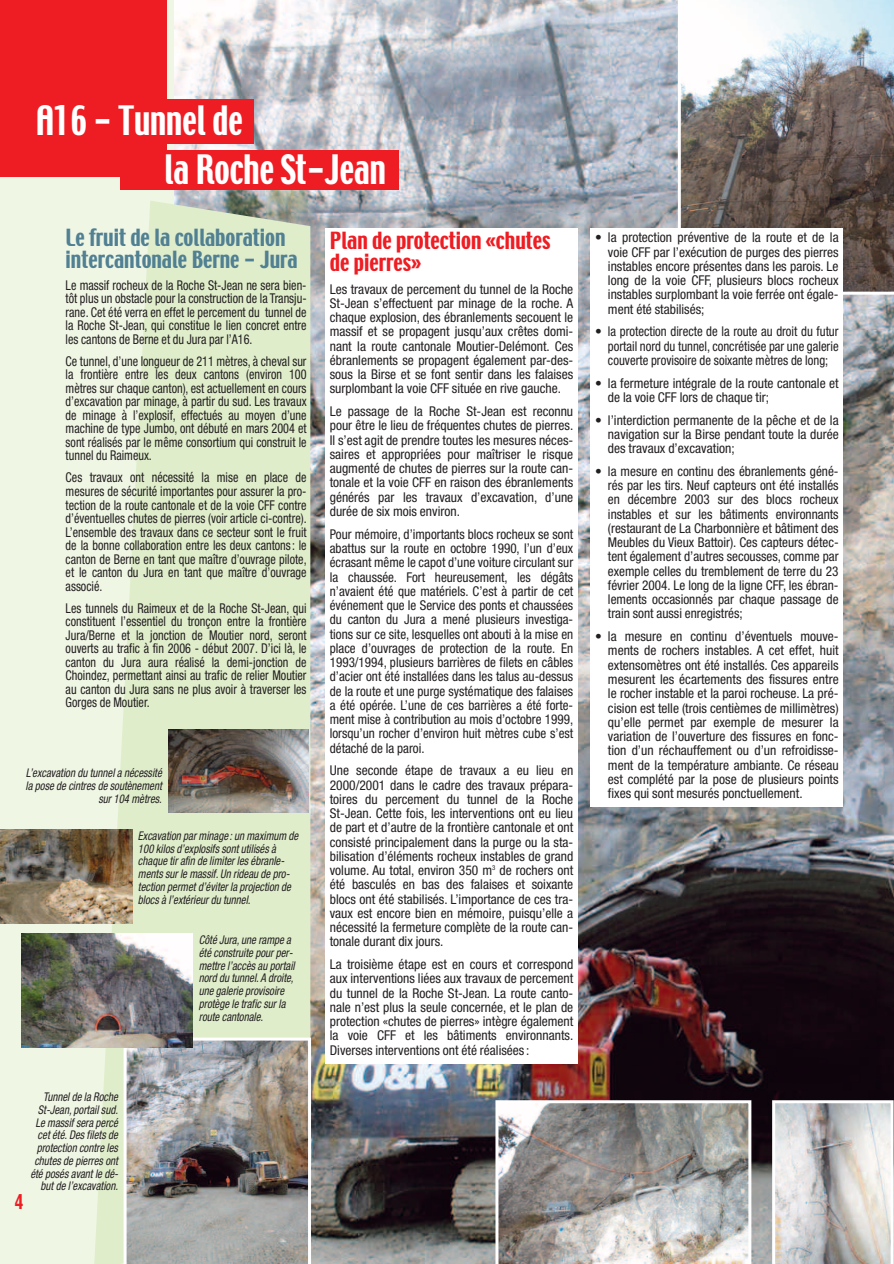
<style>
.page{position:relative;width:894px;height:1264px;background:#fff}
.page>*{position:absolute;margin:0;border:0;box-sizing:border-box;transform-origin:0 0}
.t1{font:36px/49.1px "Techno";color:#fff;scale:.9 1}
.t2{font:21px/21.5px "Techno";color:#518093}
.t3{font:21px/21.5px "Techno";color:#ee1d23}
.t4{font:18px "Techno";color:#ee1d23;scale:.9 1}
.t5{font:condensed 13.5px/14.2px "Helvetica Neue";color:#231f20;text-align:justify}
.t6{font:condensed 13.5px/13.5px "Helvetica Neue";color:#231f20;text-align:justify;scale:.9 1}
.t7{font:italic condensed 12px/12.8px "Helvetica Neue";color:#231f20;text-align:right;scale:.9 1}
</style>
<div class="page">
<img style="left:0;top:0;width:894px;height:1264px">
<h1 class="t1" style="left:164px;top:98px;width:248px;text-indent:-128px">A16 - Tunnel de<br>la Roche St-Jean</h1>
<h2 class="t2" style="left:66px;top:228px;width:234px">Le fruit de la collaboration intercantonale Berne - Jura</h2>
<p class="t6" style="left:66px;top:279px;width:269px">Le massif rocheux de la Roche St-Jean ne sera bien&shy;tôt plus un obstacle pour la construction de la Transju&shy;rane. Cet été verra en effet le percement du tunnel de la Roche St-Jean, qui constitue le lien concret entre les cantons de Berne et du Jura par l’A16.</p>
<p class="t6" style="left:66px;top:355px;width:269px">Ce tunnel, d’une longueur de 211 mètres, à cheval sur la frontière entre les deux cantons (environ 100 mètres sur chaque canton), est actuellement en cours d’excavation par minage, à partir du sud. Les travaux de minage à l’explosif, effectués au moyen d’une machine de type Jumbo, ont débuté en mars 2004 et sont réalisés par le même consortium qui construit le tunnel du Raimeux.</p>
<p class="t6" style="left:66px;top:472px;width:269px">Ces travaux ont nécessité la mise en place de mesures de sécurité importantes pour assurer la pro&shy;tection de la route cantonale et de la voie CFF contre d’éventuelles chutes de pierres (voir article ci-contre).<br>L’ensemble des travaux dans ce secteur sont le fruit de la bonne collaboration entre les deux cantons : le canton de Berne en tant que maître d’ouvrage pilote, et le canton du Jura en tant que maître d’ouvrage associé.</p>
<p class="t6" style="left:66px;top:602px;width:269px">Les tunnels du Raimeux et de la Roche St-Jean, qui constituent l’essentiel du tronçon entre la frontière Jura/Berne et la jonction de Moutier nord, seront ouverts au trafic à fin 2006 - début 2007. D’ici là, le canton du Jura aura réalisé la demi-jonction de Choindez, permettant ainsi au trafic de relier Moutier au canton du Jura sans ne plus avoir à traverser les Gorges de Moutier.</p>
<p class="t7" style="left:26px;top:767px;width:153px">L’excavation du tunnel a nécessité la pose de cintres de soutènement sur 104 mètres.</p>
<p class="t7" style="left:138px;top:830px;width:180px;text-align:left">Excavation par minage : un maximum de 100 kilos d’explosifs sont utilisés à chaque tir afin de limiter les ébranle&shy;ments sur le massif. Un rideau de pro&shy;tection permet d’éviter la projection de blocs à l’extérieur du tunnel.</p>
<p class="t7" style="left:199px;top:934px;width:108px;text-align:left">Côté Jura, une rampe a été construite pour per&shy;mettre l’accès au portail nord du tunnel. A droite, une galerie provisoire protège le trafic sur la route cantonale.</p>
<p class="t7" style="left:30px;top:1091px;width:99px">Tunnel de la Roche<br>St-Jean, portail sud.<br>Le massif sera percé cet été. Des filets de protection contre les chutes de pierres ont été posés avant le dé&shy;but de l’excavation.</p>
<h3 class="t4" style="left:15px;top:1192px;width:10px">4</h3>
<h2 class="t3" style="left:330px;top:231px;width:222px">Plan de protection «chutes de pierres»</h2>
<p class="t5" style="left:330px;top:283px;width:245px">Les travaux de percement du tunnel de la Roche St-Jean s’effectuent par minage de la roche. A chaque explosion, des ébranlements secouent le massif et se propagent jusqu’aux crêtes domi&shy;nant la route cantonale Moutier-Delémont. Ces ébranlements se propagent également par-des&shy;sous la Birse et se font sentir dans les falaises surplombant la voie CFF située en rive gauche.</p>
<p class="t5" style="left:330px;top:405px;width:245px">Le passage de la Roche St-Jean est reconnu pour être le lieu de fréquentes chutes de pierres.<br>Il s’est agit de prendre toutes les mesures néces&shy;saires et appropriées pour maîtriser le risque augmenté de chutes de pierres sur la route can&shy;tonale et la voie CFF en raison des ébranlements générés par les travaux d’excavation, d’une durée de six mois environ.</p>
<p class="t5" style="left:330px;top:528px;width:245px">Pour mémoire, d’importants blocs rocheux se sont abattus sur la route en octobre 1990, l’un d’eux écrasant même le capot d’une voiture circulant sur la chaussée. Fort heureusement, les dégâts n’avaient été que matériels. C’est à partir de cet événement que le Service des ponts et chaussées du canton du Jura a mené plusieurs investiga&shy;tions sur ce site, lesquelles ont abouti à la mise en place d’ouvrages de protection de la route. En 1993/1994, plusieurs barrières de filets en câbles d’acier ont été installées dans les talus au-dessus de la route et une purge systématique des falaises a été opérée. L’une de ces barrières a été forte&shy;ment mise à contribution au mois d’octobre 1999, lorsqu’un rocher d’environ huit mètres cube s’est détaché de la paroi.</p>
<p class="t5" style="left:330px;top:764px;width:245px">Une seconde étape de travaux a eu lieu en 2000/2001 dans le cadre des travaux prépara&shy;toires du percement du tunnel de la Roche St-Jean. Cette fois, les interventions ont eu lieu de part et d’autre de la frontière cantonale et ont consisté principalement dans la purge ou la sta&shy;bilisation d’éléments rocheux instables de grand volume. Au total, environ 350 m<sup>3</sup> de rochers ont été basculés en bas des falaises et soixante blocs ont été stabilisés. L’importance de ces tra&shy;vaux est encore bien en mémoire, puisqu’elle a nécessité la fermeture complète de la route can&shy;tonale durant dix jours.</p>
<p class="t5" style="left:330px;top:958px;width:245px">La troisième étape est en cours et correspond aux interventions liées aux travaux de percement du tunnel de la Roche St-Jean. La route canto&shy;nale n’est plus la seule concernée, et le plan de protection «chutes de pierres» intègre également la voie CFF et les bâtiments environnants.<br>Diverses interventions ont été réalisées :</p>
<p class="t5" style="left:608px;top:231px;width:232px;text-indent:-13px">• la protection préventive de la route et de la voie CFF par l’exécution de purges des pierres instables encore présentes dans les parois. Le long de la voie CFF, plusieurs blocs rocheux instables surplombant la voie ferrée ont égale&shy;ment été stabilisés;</p>
<p class="t5" style="left:608px;top:325px;width:232px;text-indent:-13px">• la protection directe de la route au droit du futur portail nord du tunnel, concrétisée par une galerie couverte provisoire de soixante mètres de long;</p>
<p class="t5" style="left:608px;top:377px;width:232px;text-indent:-13px">• la fermeture intégrale de la route cantonale et de la voie CFF lors de chaque tir;</p>
<p class="t5" style="left:608px;top:414px;width:232px;text-indent:-13px">• l’interdiction permanente de la pêche et de la navigation sur la Birse pendant toute la durée des travaux d’excavation;</p>
<p class="t5" style="left:608px;top:465px;width:232px;text-indent:-13px">• la mesure en continu des ébranlements géné&shy;rés par les tirs. Neuf capteurs ont été installés en décembre 2003 sur des blocs rocheux instables et sur les bâtiments environnants (restaurant de La Charbonnière et bâtiment des Meubles du Vieux Battoir). Ces capteurs détec&shy;tent également d’autres secousses, comme par exemple celles du tremblement de terre du 23 février 2004. Le long de la ligne CFF, les ébran&shy;lements occasionnés par chaque passage de train sont aussi enregistrés;</p>
<p class="t5" style="left:608px;top:630px;width:232px;text-indent:-13px">• la mesure en continu d’éventuels mouve&shy;ments de rochers instables. A cet effet, huit extensomètres ont été installés. Ces appareils mesurent les écartements des fissures entre le rocher instable et la paroi rocheuse. La pré&shy;cision est telle (trois centièmes de millimètres) qu’elle permet par exemple de mesurer la variation de l’ouverture des fissures en fonc&shy;tion d’un réchauffement ou d’un refroidisse&shy;ment de la température ambiante. Ce réseau est complété par la pose de plusieurs points fixes qui sont mesurés ponctuellement.</p>
</div>
